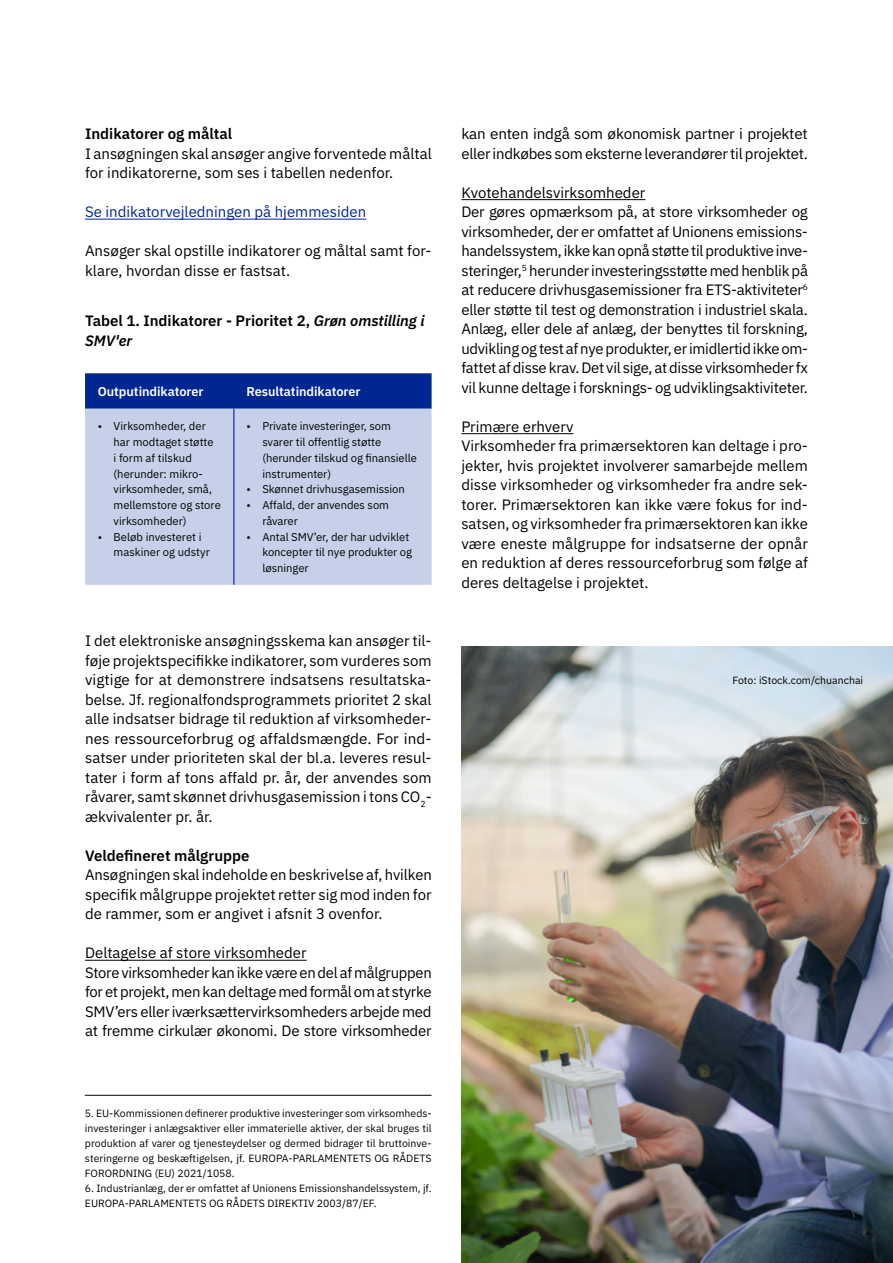
<style>
.page{position:relative;width:893px;height:1263px;background:#fff}
.page>*{position:absolute;margin:0;border:0;box-sizing:border-box;transform-origin:0 0}
.t1{font:15px/19.5px "IBM Plex Sans";color:#000;text-align:justify}
.t2{font:600 15px/19.5px "IBM Plex Sans";color:#000}
.t3{font:15px "IBM Plex Sans";color:#002691}
.t4{font:600 12.75px "IBM Plex Sans";letter-spacing:-.005em;color:#fff}
.t5{font:11.25px/15.8px "IBM Plex Sans";letter-spacing:-.005em;color:#000}
.t6{font:10.5px/15px "IBM Plex Sans";color:#000}
.s1{font-style:italic}
</style>
<div class="page">
<hr style="left:85px;top:219px;width:281px;height:1px;background:#002691">
<div style="left:85px;top:373px;width:347px;height:36px;background:#002691"></div>
<div style="left:85px;top:409px;width:347px;height:176px;background:#c6d1e9"></div>
<hr style="left:233px;top:409px;width:1px;height:176px;background:#002691">
<hr style="left:85px;top:1095px;width:347px;height:1px;background:#000">
<hr style="left:85px;top:960px;width:222px;height:1px;background:#000">
<hr style="left:461px;top:199px;width:184px;height:1px;background:#000">
<hr style="left:461px;top:433px;width:112px;height:1px;background:#000">
<img style="left:461px;top:646px;width:432px;height:617px">
<h3 class="t2" style="left:85px;top:123px;width:149px">Indikatorer og måltal</h3>
<p class="t1" style="left:85px;top:142px;width:348px">I ansøgningen skal ansøger angive forventede måltal for indikatorerne, som ses i tabellen nedenfor.</p>
<p class="t3" style="left:85px;top:200px;width:283px">Se indikatorvejledningen på hjemmesiden</p>
<p class="t1" style="left:85px;top:240px;width:348px">Ansøger skal opstille indikatorer og måltal samt for&shy;klare, hvordan disse er fastsat.</p>
<p class="t2" style="left:85px;top:310px;width:341px">Tabel 1. Indikatorer - Prioritet 2, <span class="s1">Grøn omstilling i<br>SMV'er</span></p>
<p class="t4" style="left:98px;top:381px;width:107px">Output indikatorer</p>
<p class="t4" style="left:247px;top:381px;width:115px">Resultat indikatorer</p>
<p class="t5" style="left:114px;top:417px;width:109px;text-indent:-16px">• Virksomheder, der har modtaget støtte<br>i form af tilskud (herunder: mikro&shy;virksomheder, små, mellemstore og store virksomheder)</p>
<p class="t5" style="left:114px;top:528px;width:98px;text-indent:-16px">• Beløb investeret i maskiner og udstyr</p>
<p class="t5" style="left:262px;top:417px;width:156px;text-indent:-16px">• Private investeringer, som svarer til offentlig støtte (herunder tilskud og finansielle instrumenter)</p>
<p class="t5" style="left:247px;top:480px;width:160px">• Skønnet drivhusgas emission</p>
<p class="t5" style="left:262px;top:496px;width:128px;text-indent:-16px">• Affald, der anvendes som råvarer</p>
<p class="t5" style="left:262px;top:528px;width:151px;text-indent:-16px">• Antal SMV’er, der har udviklet koncepter til nye produkter og løsninger</p>
<p class="t1" style="left:85px;top:630px;width:348px">I det elektroniske ansøgningsskema kan ansøger til&shy;føje projektspecifikke indikatorer, som vurderes som vigtige for at demonstrere indsatsens resultatska&shy;belse. Jf. regionalfondsprogrammets prioritet 2 skal alle indsatser bidrage til reduktion af virksomheder&shy;nes ressourceforbrug og affaldsmængde. For ind&shy;satser under prioriteten skal der bl.a. leveres resul&shy;tater i form af tons affald pr. år, der anvendes som råvarer, samt skønnet drivhusgasemission i tons CO<sub>2</sub>- ækvivalenter pr. år.</p>
<h3 class="t2" style="left:85px;top:844px;width:166px">Veldefineret målgruppe</h3>
<p class="t1" style="left:85px;top:864px;width:348px">Ansøgningen skal indeholde en beskrivelse af, hvilken specifik målgruppe projektet retter sig mod inden for de rammer, som er angivet i afsnit 3 ovenfor.</p>
<h4 class="t1" style="left:85px;top:942px;width:223px">Deltagelse af store virksomheder</h4>
<p class="t1" style="left:85px;top:961px;width:348px">Store virksomheder kan ikke være en del af målgruppen for et projekt, men kan deltage med formål om at styrke SMV’ers eller iværksættervirksomheders arbejde med at fremme cirkulær økonomi. De store virksomheder</p>
<p class="t6" style="left:85px;top:1104px;width:348px">5. EU-Kommissionen definerer produktive investeringer som virksomheds-</p>
<p class="t6" style="left:85px;top:1134px;width:348px">produktion af varer og tjenesteydelser og dermed bidrager til bruttoinve-</p>
<p class="t6" style="left:85px;top:1119px;width:348px">investeringer i anlægsaktiver eller immaterielle aktiver, der skal bruges til</p>
<p class="t6" style="left:85px;top:1149px;width:348px">steringerne og beskæftigelsen, jf. EUROPA-PARLAMENTETS OG RÅDETS<br>FORORDNING (EU) 2021/1058.</p>
<p class="t6" style="left:85px;top:1179px;width:348px">6. Industrianlæg, der er omfattet af Unionens Emissionshandelssystem, jf.<br>EUROPA-PARLAMENTETS OG RÅDETS DIREKTIV 2003/87/EF.</p>
<p class="t1" style="left:461px;top:123px;width:348px">kan enten indgå som økonomisk partner i projektet eller indkøbes som eksterne leverandører til projektet.</p>
<h4 class="t1" style="left:461px;top:181px;width:186px">Kvotehandelsvirksomheder</h4>
<p class="t1" style="left:461px;top:201px;width:348px">Der gøres opmærksom på, at store virksomheder og virksomheder, der er omfattet af Unionens emissions&shy;handelssystem, ikke kan opnå støtte til produktive inve&shy;steringer,<sup>5</sup> herunder investeringsstøtte med henblik på at reducere drivhusgasemissioner fra ETS-aktiviteter<sup>6 </sup>eller støtte til test og demonstration i industriel skala.<br>Anlæg, eller dele af anlæg, der benyttes til forskning, udvikling og test af nye produkter, er imidlertid ikke om&shy;fattet af disse krav. Det vil sige, at disse virksomheder fx vil kunne deltage i forsknings- og udviklingsaktiviteter.</p>
<h4 class="t1" style="left:461px;top:415px;width:114px">Primære erhverv</h4>
<p class="t1" style="left:461px;top:435px;width:348px">Virksomheder fra primærsektoren kan deltage i pro&shy;jekter, hvis projektet involverer samarbejde mellem disse virksomheder og virksomheder fra andre sek&shy;torer. Primærsektoren kan ikke være fokus for ind&shy;satsen, og virksomheder fra primærsektoren kan ikke være eneste målgruppe for indsatserne der opnår en reduktion af deres ressourceforbrug som følge af deres deltagelse i projektet.</p>
<p class="t6" style="left:732px;top:672px;width:132px">Foto: iStock.com/chuanchai</p>
</div>
